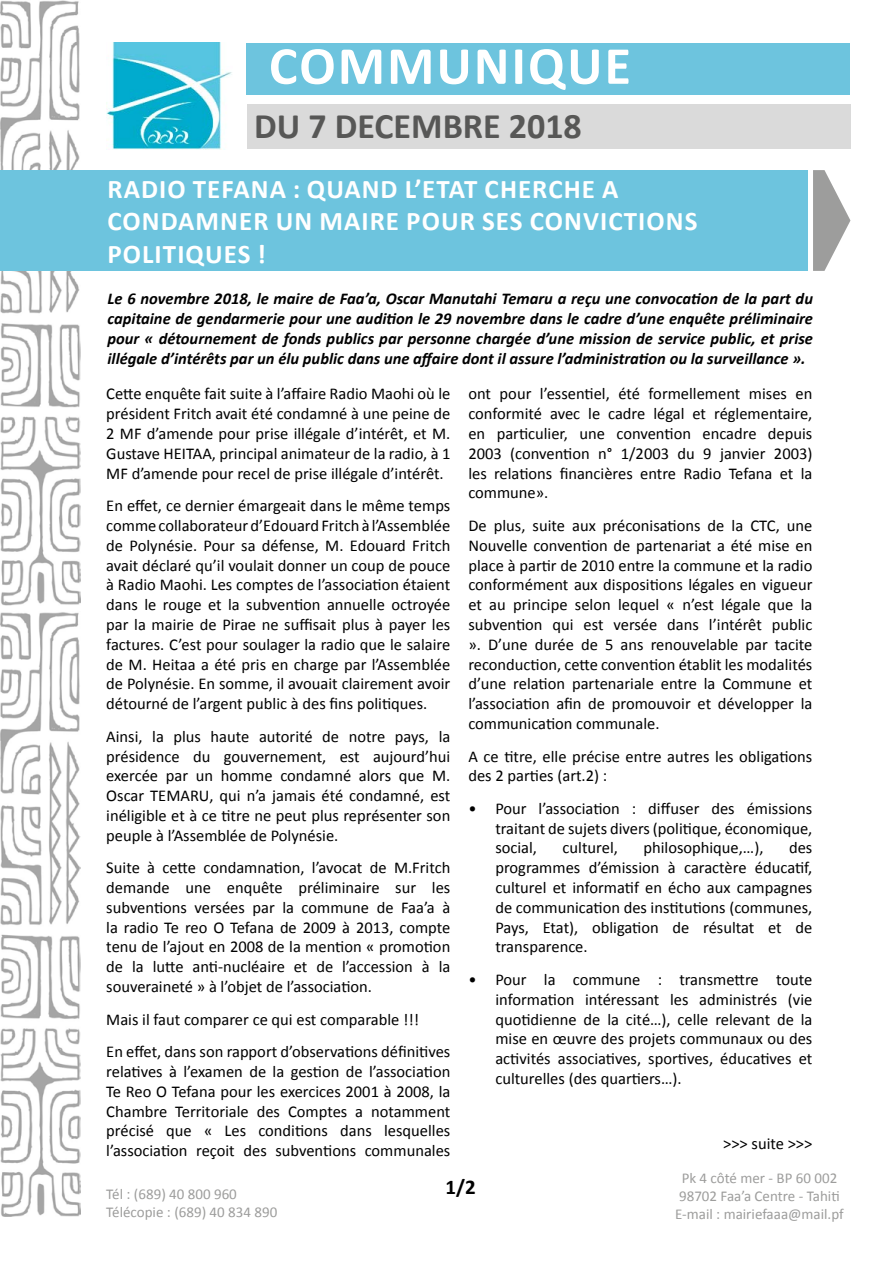
<style>
.page{position:relative;width:893px;height:1263px;background:#fff}
.page>*{position:absolute;margin:0;border:0;box-sizing:border-box;transform-origin:0 0}
.t1{font:700 54px "Calibri";letter-spacing:.04em;color:#fff}
.t2{font:700 36px "Calibri";color:#575756}
.t3{font:700 27px/32.4px "Calibri";letter-spacing:.04em;color:#fff}
.t4{font:700 21px "Calibri";color:#000}
.t5{font:16.5px/19.8px "Calibri";color:#000;text-align:justify}
.t6{font:italic 700 16.5px/19.8px "Calibri";color:#000;text-align:justify}
.t7{font:15px/18px "Calibri";color:#9d9d9c}
</style>
<div class="page">
<img style="left:0;top:0;width:81px;height:1217px">
<div style="left:247px;top:43px;width:603px;height:52px;background:#6dc4de"></div>
<div style="left:0;top:170px;width:808px;height:101px;background:#6dc4de"></div>
<img style="left:106px;top:43px;width:126px;height:107px">
<div style="left:247px;top:104px;width:603px;height:45px;background:#dadada"></div>
<svg style="left:813px;top:170px;width:37px;height:101px"></svg>
<h1 class="t1" style="left:269px;top:31px;width:363px">COMMUNIQUE</h1>
<h2 class="t2" style="left:254px;top:103px;width:329px">DU 7 DECEMBRE 2018</h2>
<h3 class="t3" style="left:107px;top:172px;width:591px">RADIO TEFANA : QUAND L’ETAT CHERCHE A<br>CONDAMNER UN MAIRE POUR SES CONVICTIONS<br>POLITIQUES !</h3>
<p class="t6" style="left:108px;top:289px;width:707px">Le 6 novembre 2018, le maire de Faa’a, Oscar Manutahi Temaru a reçu une convocation de la part du capitaine de gendarmerie pour une audition le 29 novembre dans le cadre d’une enquête préliminaire pour « détournement de fonds publics par personne chargée d’une mission de service public, et prise illégale d’intérêts par un élu public dans une affaire dont il assure l’administration ou la surveillance ».</p>
<p class="t5" style="left:106px;top:384px;width:346px">Cette enquête fait suite à l’affaire Radio Maohi où le président Fritch avait été condamné à une peine de 2 MF d’amende pour prise illégale d’intérêt, et M.<br>Gustave HEITAA, principal animateur de la radio, à 1<br>MF d’amende pour recel de prise illégale d’intérêt.</p>
<p class="t5" style="left:106px;top:496px;width:346px">En effet, ce dernier émargeait dans le même temps comme collaborateur d’Edouard Fritch à l’Assemblée de Polynésie. Pour sa défense, M. Edouard Fritch avait déclaré qu’il voulait donner un coup de pouce à Radio Maohi. Les comptes de l’association étaient dans le rouge et la subvention annuelle octroyée par la mairie de Pirae ne suffisait plus à payer les factures. C’est pour soulager la radio que le salaire de M. Heitaa a été pris en charge par l’Assemblée de Polynésie. En somme, il avouait clairement avoir détourné de l’argent public à des fins politiques.</p>
<p class="t5" style="left:106px;top:726px;width:346px">Ainsi, la plus haute autorité de notre pays, la présidence du gouvernement, est aujourd’hui exercée par un homme condamné alors que M.<br>Oscar TEMARU, qui n’a jamais été condamné, est inéligible et à ce titre ne peut plus représenter son peuple à l’Assemblée de Polynésie.</p>
<p class="t5" style="left:106px;top:858px;width:346px">Suite à cette condamnation, l’avocat de M.Fritch demande une enquête préliminaire sur les subventions versées par la commune de Faa’a à la radio Te reo O Tefana de 2009 à 2013, compte tenu de l’ajout en 2008 de la mention « promotion de la lutte anti-nucléaire et de l’accession à la souveraineté » à l’objet de l’association.</p>
<p class="t5" style="left:106px;top:1003px;width:346px;line-height:32.5px">Mais il faut comparer ce qui est comparable !!!<br>En effet, dans son rapport d’observations définitives</p>
<p class="t5" style="left:106px;top:1062px;width:346px">relatives à l’examen de la gestion de l’association Te Reo O Tefana pour les exercices 2001 à 2008, la Chambre Territoriale des Comptes a notamment précisé que « Les conditions dans lesquelles l’association reçoit des subventions communales</p>
<p class="t5" style="left:468px;top:384px;width:346px">ont pour l’essentiel, été formellement mises en conformité avec le cadre légal et réglementaire, en particulier, une convention encadre depuis 2003 (convention n° 1/2003 du 9 janvier 2003) les relations financières entre Radio Tefana et la commune».</p>
<p class="t5" style="left:468px;top:516px;width:346px">De plus, suite aux préconisations de la CTC, une Nouvelle convention de partenariat a été mise en place à partir de 2010 entre la commune et la radio conformément aux dispositions légales en vigueur et au principe selon lequel « n’est légale que la subvention qui est versée dans l’intérêt public ». D’une durée de 5 ans renouvelable par tacite reconduction, cette convention établit les modalités d’une relation partenariale entre la Commune et l’association afin de promouvoir et développer la communication communale.</p>
<p class="t5" style="left:468px;top:746px;width:346px">A ce titre, elle précise entre autres les obligations des 2 parties (art.2) :</p>
<p class="t5" style="left:495px;top:798px;width:319px;text-indent:-27px">• Pour l’association : diffuser des émissions traitant de sujets divers (politique, économique, social,</p>
<p class="t5" style="left:563px;top:838px;width:57px">culturel,</p>
<p class="t5" style="left:643px;top:838px;width:122px">philosophique,…),</p>
<p class="t5" style="left:495px;top:838px;width:319px;text-indent:294px">des programmes d’émission à caractère éducatif, culturel et informatif en écho aux campagnes de communication des institutions (communes, Pays, Etat), obligation de résultat et de transparence.</p>
<p class="t5" style="left:495px;top:970px;width:319px;text-indent:-27px">• Pour la commune : transmettre toute information intéressant les administrés (vie quotidienne de la cité…), celle relevant de la mise en œuvre des projets communaux ou des activités associatives, sportives, éducatives et culturelles (des quartiers…).</p>
<p class="t5" style="left:723px;top:1134px;width:91px">&gt;&gt;&gt; suite &gt;&gt;&gt;</p>
<p class="t7" style="left:106px;top:1185px;width:172px">Tél : (689) 40 800 960<br>Télécopie : (689) 40 834 890</p>
<p class="t4" style="left:445px;top:1174px;width:32px">1/2</p>
<p class="t7" style="left:675px;top:1169px;width:170px;text-align:center">Pk 4 côté mer - BP 60 002<br>98702 Faa’a Centre - Tahiti<br>E-mail : mairiefaaa@mail.pf</p>
</div>
